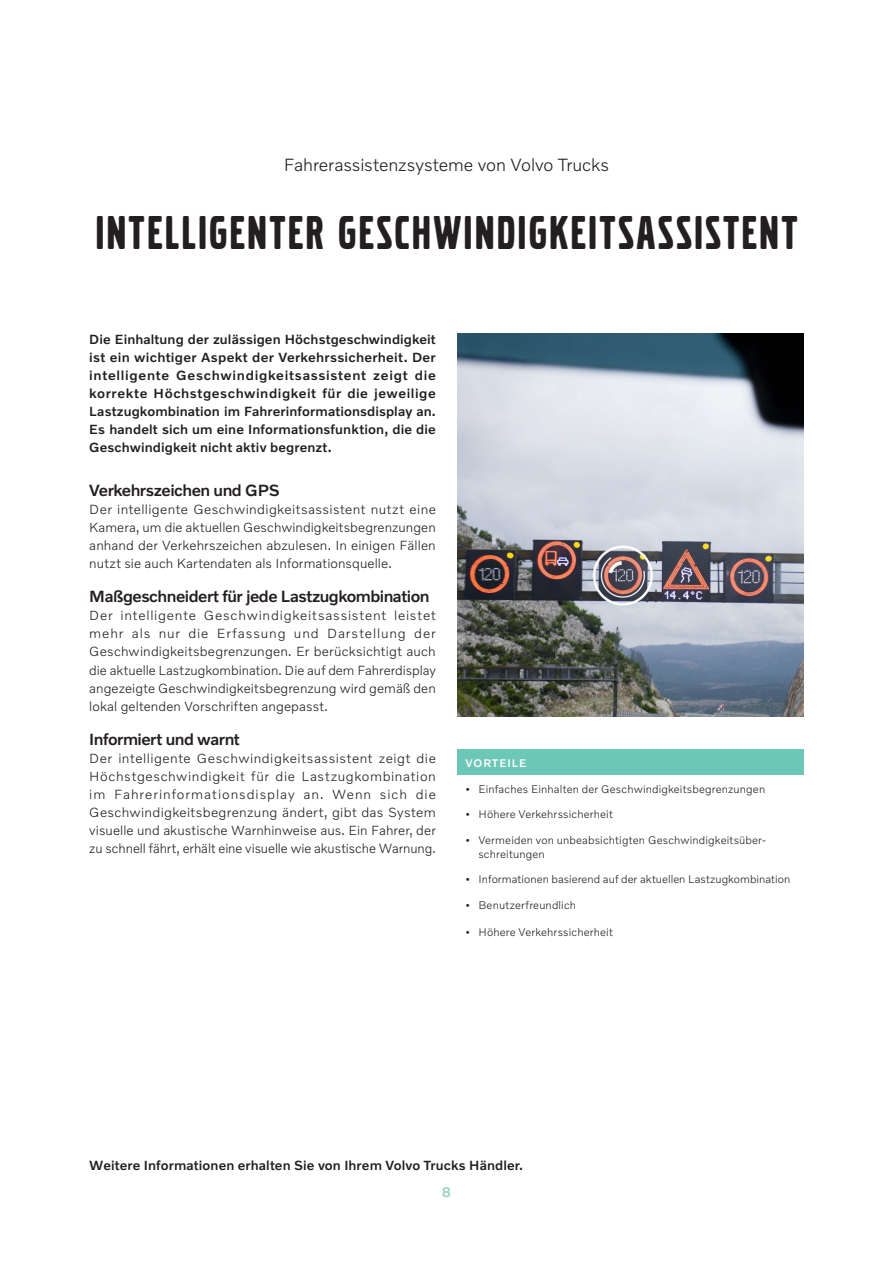
<style>
.page{position:relative;width:893px;height:1263px;background:#fff}
.page>*{position:absolute;margin:0;border:0;box-sizing:border-box;transform-origin:0 0}
.Broad_header{font:49.5px "Volvo Broad Pro";letter-spacing:.055em;color:#231f20}
.Sub_header{font:300 18px "Volvo Novum";letter-spacing:-.005em;color:#231f20}
.Subheader{font:500 16.5px "Volvo Novum";letter-spacing:-.03em;color:#231f20}
.Page_no{font:500 14.25px "Volvo Novum";color:#98d4c6}
.Bread{font:300 13.5px/18px "Volvo Novum";letter-spacing:.005em;color:#231f20;text-align:justify}
.Preamble{font:500 13.5px/18px "Volvo Novum";letter-spacing:.01em;color:#231f20;text-align:justify}
.Bread-2{font:500 13.5px "Volvo Novum";letter-spacing:.01em;color:#231f20}
.t1{font:300 11.25px/13.5px "Volvo Novum";letter-spacing:.015em;color:#231f20}
.Header_03{font:500 11.25px "Volvo Novum";letter-spacing:.075em;color:#fff}
</style>
<div class="page">
<div style="left:457px;top:749px;width:347px;height:26px;background:#6cc7b6"></div>
<img style="left:457px;top:334px;width:347px;height:382px">
<p class="Sub_header" style="left:284px;top:154px;width:327px">Fahrerassistenzsysteme von Volvo Trucks</p>
<p class="Broad_header" style="left:96px;top:209px;width:703px">INTELLIGENTER GESCHWINDIGKEITSASSISTENT</p>
<p class="Preamble" style="left:89px;top:330px;width:348px">Die Einhaltung der zulässigen Höchstgeschwindigkeit ist ein wichtiger Aspekt der Verkehrssicherheit. Der intelligente Geschwindigkeitsassistent zeigt die korrekte Höchstgeschwindigkeit für die jeweilige Lastzugkombination im Fahrerinformationsdisplay an.<br>Es handelt sich um eine Informationsfunktion, die die Geschwindigkeit nicht aktiv begrenzt.</p>
<p class="Subheader" style="left:89px;top:480px;width:192px">Verkehrszeichen und GPS</p>
<p class="Bread" style="left:89px;top:500px;width:348px">Der intelligente Geschwindigkeitsassistent nutzt eine Kamera, um die aktuellen Geschwindigkeitsbegrenzungen anhand der Verkehrszeichen abzulesen. In einigen Fällen nutzt sie auch Kartendaten als Informationsquelle.</p>
<p class="Subheader" style="left:89px;top:586px;width:342px">Maßgeschneidert für jede Lastzugkombination</p>
<p class="Bread" style="left:89px;top:606px;width:348px">Der intelligente Geschwindigkeitsassistent leistet mehr als nur die Erfassung und Darstellung der Geschwindigkeitsbegrenzungen. Er berücksichtigt auch die aktuelle Lastzugkombination. Die auf dem Fahrerdisplay angezeigte Geschwindigkeitsbegrenzung wird gemäß den lokal geltenden Vorschriften angepasst.</p>
<p class="Subheader" style="left:89px;top:729px;width:152px">Informiert und warnt</p>
<p class="Bread" style="left:89px;top:749px;width:348px">Der intelligente Geschwindigkeitsassistent zeigt die Höchstgeschwindigkeit für die Lastzugkombination im Fahrerinformationsdisplay an. Wenn sich die Geschwindigkeitsbegrenzung ändert, gibt das System visuelle und akustische Warnhinweise aus. Ein Fahrer, der zu schnell fährt, erhält eine visuelle wie akustische Warnung.</p>
<p class="Header_03" style="left:466px;top:756px;width:62px">VORTEILE</p>
<p class="t1" style="left:466px;top:781px;width:301px">• Einfaches Einhalten der Geschwindigkeitsbegrenzungen</p>
<p class="t1" style="left:466px;top:807px;width:149px">• Höhere Verkehrssicherheit</p>
<p class="t1" style="left:478px;top:833px;width:289px;text-indent:-13px">• Vermeiden von unbeabsichtigten Geschwindigkeitsüber&shy;schreitungen</p>
<p class="t1" style="left:466px;top:872px;width:326px">• Informationen basierend auf der aktuellen Lastzugkombination</p>
<p class="t1" style="left:466px;top:898px;width:112px">• Benutzerfreundlich</p>
<p class="t1" style="left:466px;top:925px;width:149px">• Höhere Verkehrssicherheit</p>
<p class="Bread-2" style="left:89px;top:1156px;width:435px">Weitere Informationen erhalten Sie von Ihrem Volvo Trucks Händler.</p>
<p class="Page_no" style="left:442px;top:1183px;width:11px">8</p>
</div>
